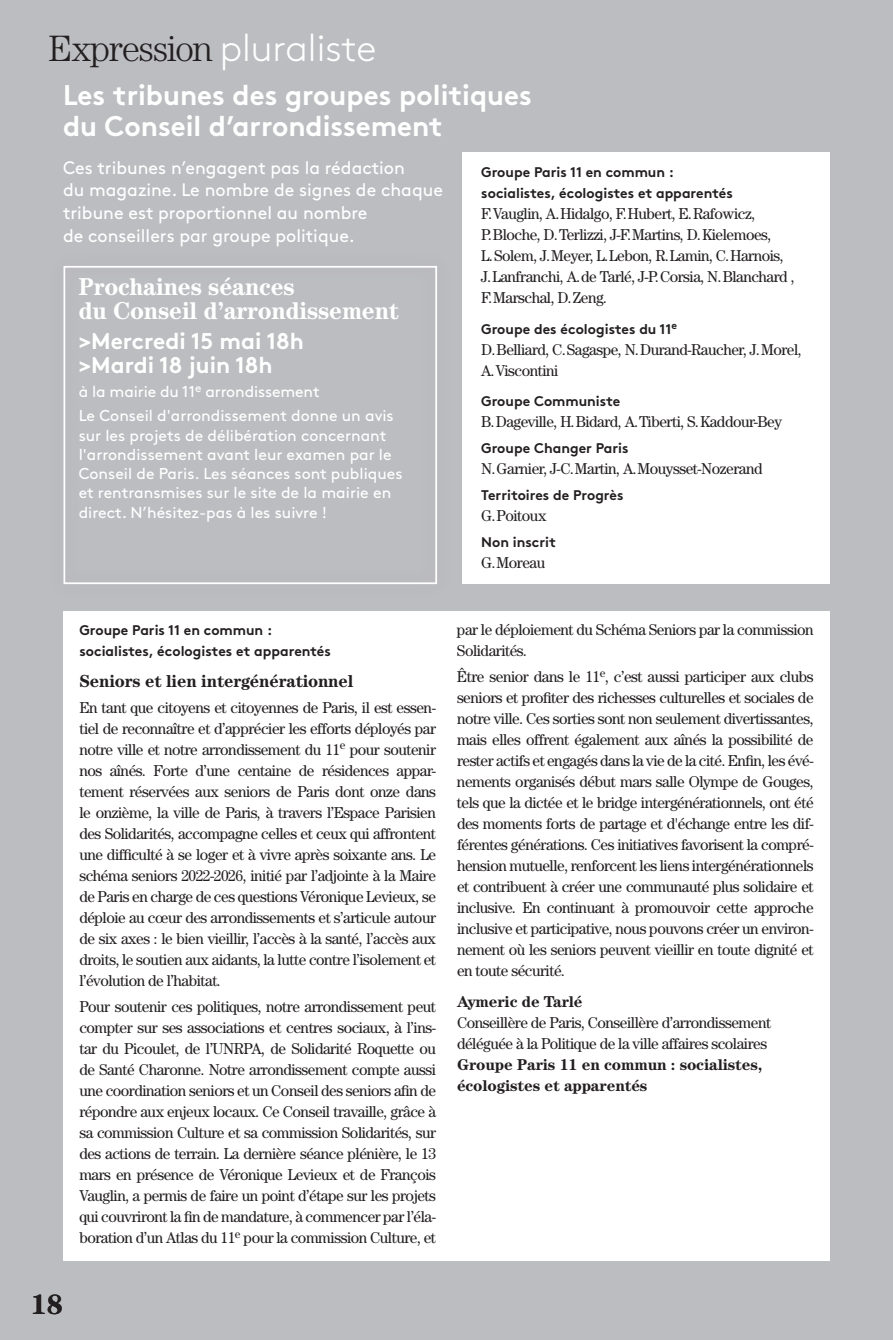
<style>
.page{position:relative;width:893px;height:1340px;background:#fff}
.page>*{position:absolute;margin:0;border:0;box-sizing:border-box;transform-origin:0 0}
.t1{font:300 36.75px "Century Std";letter-spacing:-.04em;color:#231f20}
.t2{font:700 28.35px/31px "Brown Std";color:#fff}
.t3{font:700 28px "Century Std";color:#231f20}
.t4{font:700 24.5px/24.5px "Century Std";letter-spacing:-.01em;color:#fff;scale:.96 1}
.t5{font:700 22.75px/24.2px "Brown Std";color:#fff}
.t6{font:18.03px/22.8px "Brown Std";color:#fff}
.t7{font:700 17.5px "Century Std";letter-spacing:-.01em;color:#231f20}
.t8{font:15.75px/21px "Century Std";letter-spacing:-.03em;color:#231f20}
.t9{font:15.75px/19.2px "Brown Std";color:#fff}
.t10{font:700 15.75px/21px "Century Std";letter-spacing:-.01em;color:#231f20}
.t11{font:14px/21px "Brown Std Bold Alt";color:#231f20}
.t12{font:700 14px/21px "Brown Std";color:#231f20}
.s1{font-family:"Brown Std";font-size:38.5px;color:#fff}
</style>
<div class="page">
<div style="left:0;top:0;width:893px;height:1339px;background:#bcbdc0"></div>
<div style="left:463px;top:152px;width:367px;height:432px;background:#fff"></div>
<div style="left:63px;top:611px;width:767px;height:649px;background:#fff"></div>
<div style="left:63px;top:266px;width:374px;height:318px;border:2px solid #fff"></div>
<h1 class="t1" style="left:49px;top:27px;width:329px">Expression <span class="s1">pluraliste</span></h1>
<h2 class="t2" style="left:63px;top:79px;width:470px">Les tribunes des groupes politiques du Conseil d’arrondissement</h2>
<p class="t6" style="left:63px;top:156px;width:381px">Ces tribunes n’engagent pas la rédaction<br>du magazine. Le nombre de signes de chaque tribune est proportionnel au nombre<br>de conseillers par groupe politique.</p>
<p class="t11" style="left:481px;top:161px;width:253px">Groupe Paris 11 en commun : socialistes, écologistes et apparentés</p>
<p class="t8" style="left:481px;top:202px;width:315px">F.Vauglin, A.Hidalgo, F.Hubert, E.Rafowicz, P.Bloche, D.Terlizzi, J-F.Martins, D.Kielemoes, L.Solem, J.Meyer, L.Lebon, R.Lamin, C.Harnois, J.Lanfranchi, A.de Tarlé, J-P.Corsia, N.Blanchard , F.Marschal, D.Zeng.</p>
<p class="t11" style="left:481px;top:318px;width:197px">Groupe des écologistes du 11<sup>e</sup></p>
<p class="t8" style="left:481px;top:338px;width:322px">D.Belliard, C.Sagaspe, N.Durand-Raucher, J.Morel,<br>A.Viscontini</p>
<p class="t11" style="left:481px;top:391px;width:141px">Groupe Communiste</p>
<p class="t8" style="left:481px;top:411px;width:302px">B.Dageville, H.Bidard, A.Tiberti, S.Kaddour-Bey</p>
<p class="t11" style="left:481px;top:437px;width:149px">Groupe Changer Paris</p>
<p class="t8" style="left:481px;top:458px;width:283px">N.Garnier, J-C.Martin, A.Mouysset-Nozerand</p>
<p class="t11" style="left:481px;top:484px;width:144px">Territoires de Progrès</p>
<p class="t8" style="left:481px;top:504px;width:67px">G.Poitoux</p>
<p class="t11" style="left:481px;top:531px;width:76px">Non inscrit</p>
<p class="t8" style="left:481px;top:551px;width:66px">G.Moreau</p>
<h3 class="t4" style="left:79px;top:274px;width:335px">Prochaines séances<br>du Conseil d’arrondissement</h3>
<h3 class="t5" style="left:79px;top:328px;width:227px">&gt;Mercredi 15 mai 18h &gt;Mardi 18 juin 18h</h3>
<p class="t9" style="left:79px;top:379px;width:317px;line-height:24.2px">à la mairie du 11<sup>e</sup> arrondissement<br>Le Conseil d'arrondissement donne un avis</p>
<p class="t9" style="left:79px;top:425px;width:325px">sur les projets de délibération concernant l'arrondissement avant leur examen par le Conseil de Paris. Les séances sont publiques et rentransmises sur le site de la mairie en direct. N’hésitez-pas à les suivre !</p>
<p class="t12" style="left:79px;top:619px;width:253px">Groupe Paris 11 en commun : socialistes, écologistes et apparentés</p>
<p class="t7" style="left:79px;top:670px;width:276px">Seniors et lien intergénérationnel</p>
<p class="t8" style="left:79px;top:696px;width:358px;text-align:justify">En tant que citoyens et citoyennes de Paris, il est essen&shy;tiel de reconnaître et d’apprécier les efforts déployés par notre ville et notre arrondissement du 11<sup>e</sup> pour soutenir nos aînés. Forte d’une centaine de résidences appar&shy;tement réservées aux seniors de Paris dont onze dans le onzième, la ville de Paris, à travers l’Espace Parisien des Solidarités, accompagne celles et ceux qui affrontent une difficulté à se loger et à vivre après soixante ans. Le schéma seniors 2022-2026, initié par l’adjointe à la Maire de Paris en charge de ces questions Véronique Levieux, se déploie au cœur des arrondissements et s’articule autour de six axes : le bien vieillir, l’accès à la santé, l’accès aux droits, le soutien aux aidants, la lutte contre l’isolement et l’évolution de l’habitat.</p>
<p class="t8" style="left:79px;top:995px;width:358px;text-align:justify">Pour soutenir ces politiques, notre arrondissement peut compter sur ses associations et centres sociaux, à l’ins&shy;tar du Picoulet, de l’UNRPA, de Solidarité Roquette ou de Santé Charonne. Notre arrondissement compte aussi une coordination seniors et un Conseil des seniors afin de répondre aux enjeux locaux. Ce Conseil travaille, grâce à sa commission Culture et sa commission Solidarités, sur des actions de terrain. La dernière séance plénière, le 13 mars en présence de Véronique Levieux et de François Vauglin, a permis de faire un point d’étape sur les projets qui couvriront la fin de mandature, à commencer par l’éla&shy;boration d’un Atlas du 11<sup>e</sup> pour la commission Culture, et</p>
<h3 class="t3" style="left:31px;top:1287px;width:34px">18</h3>
<p class="t8" style="left:457px;top:618px;width:358px">par le déploiement du Schéma Seniors par la commission<br>Solidarités.</p>
<p class="t8" style="left:457px;top:665px;width:358px;text-align:justify">Être senior dans le 11<sup>e</sup>, c’est aussi participer aux clubs seniors et profiter des richesses culturelles et sociales de notre ville. Ces sorties sont non seulement divertissantes, mais elles offrent également aux aînés la possibilité de rester actifs et engagés dans la vie de la cité. Enfin, les évé&shy;nements organisés début mars salle Olympe de Gouges, tels que la dictée et le bridge intergénérationnels, ont été des moments forts de partage et d'échange entre les dif&shy;férentes générations. Ces initiatives favorisent la compré&shy;hension mutuelle, renforcent les liens intergénérationnels et contribuent à créer une communauté plus solidaire et inclusive. En continuant à promouvoir cette approche inclusive et participative, nous pouvons créer un environ&shy;nement où les seniors peuvent vieillir en toute dignité et en toute sécurité.</p>
<p class="t10" style="left:457px;top:990px;width:127px">Aymeric de Tarlé</p>
<p class="t8" style="left:457px;top:1011px;width:316px">Conseillère de Paris, Conseillère d’arrondissement déléguée à la Politique de la ville affaires scolaires</p>
<p class="t10" style="left:457px;top:1053px;width:307px">Groupe Paris 11 en commun : socialistes, écologistes et apparentés</p>
</div>
